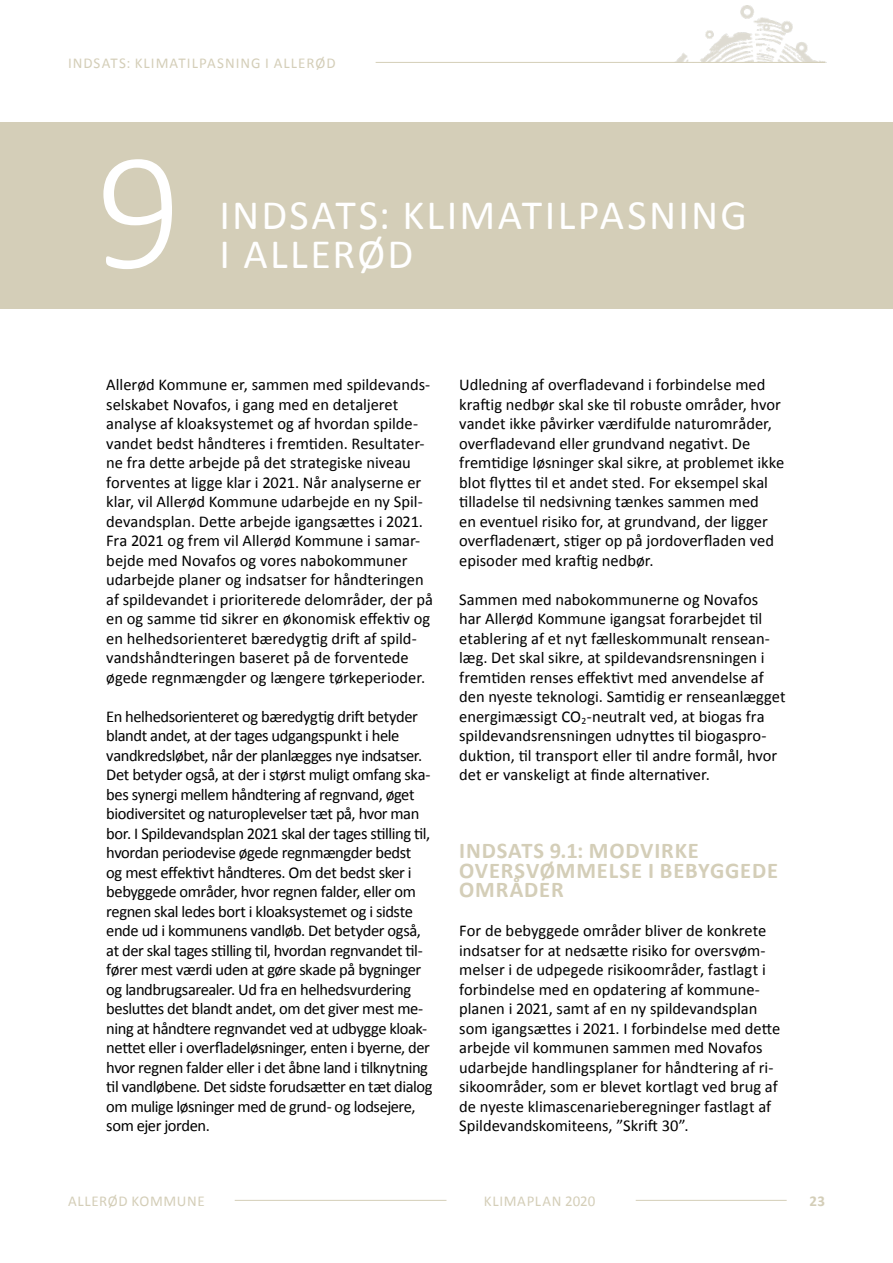
<style>
.page{position:relative;width:893px;height:1263px;background:#fff}
.page>*{position:absolute;margin:0;border:0;box-sizing:border-box;transform-origin:0 0}
.t1{font:300 169.5px "Calibri";color:#fff}
.t2{font:42px "Calibri";letter-spacing:.055em;color:#fff}
.t3{font:700 22.5px/19.5px "Calibri";letter-spacing:.035em;color:#d4ceb8}
.t4{font:16.5px/19.5px "Calibri";letter-spacing:-.005em;color:#000}
.t5{font:16.5px/19.5px "Calibri";letter-spacing:-.025em;color:#000}
.t6{font:15px "Calibri";letter-spacing:.05em;color:#d4ceb8}
.t7{font:700 15px "Calibri";color:#d4ceb8}
</style>
<div class="page">
<img style="left:675px;top:5px;width:151px;height:57px">
<hr style="left:235px;top:1200px;width:211px;height:1px;background:#d4ceb8">
<hr style="left:636px;top:1200px;width:151px;height:1px;background:#d4ceb8">
<hr style="left:376px;top:62px;width:449px;height:1px;background:#d4ceb8">
<div style="left:0;top:122px;width:893px;height:187px;background:#d4ceb8"></div>
<p class="t6" style="left:68px;top:54px;width:269px">INDSATS: KLIMATILPASNING I ALLERØD</p>
<h1 class="t1" style="left:96px;top:106px;width:87px">9</h1>
<h2 class="t2" style="left:220px;top:188px;width:529px">INDSATS: KLIMATILPASNING</h2>
<h2 class="t2" style="left:220px;top:227px;width:195px">I ALLERØD</h2>
<p class="t4" style="left:106px;top:375px;width:328px">Allerød Kommune er, sammen med spildevands&shy;selskabet Novafos, i gang med en detaljeret analyse af kloaksystemet og af hvordan spilde&shy;vandet bedst håndteres i fremtiden. Resultater&shy;ne fra dette arbejde på det strategiske niveau forventes at ligge klar i 2021. Når analyserne er klar, vil Allerød Kommune udarbejde en ny Spil&shy;devandsplan. Dette arbejde igangsættes i 2021.<br>Fra 2021 og frem vil Allerød Kommune i samar&shy;bejde med Novafos og vores nabokommuner udarbejde planer og indsatser for håndteringen af spildevandet i prioriterede delområder, der på en og samme tid sikrer en økonomisk effektiv og en helhedsorienteret bæredygtig drift af spild&shy;vandshåndteringen baseret på de forventede øgede regnmængder og længere tørkeperioder.</p>
<p class="t5" style="left:106px;top:706px;width:328px">En helhedsorienteret og bæredygtig drift betyder blandt andet, at der tages udgangspunkt i hele vandkredsløbet, når der planlægges nye indsatser.<br>Det betyder også, at der i størst muligt omfang ska&shy;bes synergi mellem håndtering af regnvand, øget biodiversitet og naturoplevelser tæt på, hvor man bor. I Spildevandsplan 2021 skal der tages stilling til, hvordan periodevise øgede regnmængder bedst<br>og mest effektivt håndteres. Om det bedst sker i bebyggede områder, hvor regnen falder, eller om regnen skal ledes bort i kloaksystemet og i sidste ende ud i kommunens vandløb. Det betyder også, at der skal tages stilling til, hvordan regnvandet til&shy;fører mest værdi uden at gøre skade på bygninger og landbrugsarealer. Ud fra en helhedsvurdering besluttes det blandt andet, om det giver mest me&shy;ning at håndtere regnvandet ved at udbygge kloak&shy;nettet eller i overfladeløsninger, enten i byerne, der hvor regnen falder eller i det åbne land i tilknytning til vandløbene. Det sidste forudsætter en tæt dialog om mulige løsninger med de grund- og lodsejere, som ejer jorden.</p>
<p class="t4" style="left:459px;top:375px;width:326px">Udledning af overfladevand i forbindelse med kraftig nedbør skal ske til robuste områder, hvor vandet ikke påvirker værdifulde naturområder, overfladevand eller grundvand negativt. De fremtidige løsninger skal sikre, at problemet ikke blot flyttes til et andet sted. For eksempel skal tilladelse til nedsivning tænkes sammen med<br>en eventuel risiko for, at grundvand, der ligger overfladenært, stiger op på jordoverfladen ved episoder med kraftig nedbør.</p>
<p class="t4" style="left:459px;top:589px;width:328px">Sammen med nabokommunerne og Novafos<br>har Allerød Kommune igangsat forarbejdet til etablering af et nyt fælleskommunalt rensean&shy;læg. Det skal sikre, at spildevandsrensningen i fremtiden renses effektivt med anvendelse af den nyeste teknologi. Samtidig er renseanlægget energimæssigt CO<sub>2</sub>-neutralt ved, at biogas fra spildevandsrensningen udnyttes til biogaspro&shy;duktion, til transport eller til andre formål, hvor det er vanskeligt at finde alternativer.</p>
<h3 class="t3" style="left:459px;top:841px;width:320px">INDSATS 9.1: MODVIRKE<br>OVERSVØMMELSE I BEBYGGEDE<br>OMRÅDER</h3>
<p class="t4" style="left:459px;top:921px;width:322px">For de bebyggede områder bliver de konkrete indsatser for at nedsætte risiko for oversvøm&shy;melser i de udpegede risikoområder, fastlagt i forbindelse med en opdatering af kommune&shy;planen i 2021, samt af en ny spildevandsplan som igangsættes i 2021. I forbindelse med dette arbejde vil kommunen sammen med Novafos udarbejde handlingsplaner for håndtering af ri&shy;sikoområder, som er blevet kortlagt ved brug af de nyeste klimascenarieberegninger fastlagt af Spildevandskomiteens, ”Skrift 30”.</p>
<p class="t6" style="left:68px;top:1191px;width:138px">ALLERØD KOMMUNE</p>
<p class="t6" style="left:484px;top:1191px;width:113px">KLIMAPLAN 2020</p>
<p class="t7" style="left:810px;top:1191px;width:17px">23</p>
</div>
